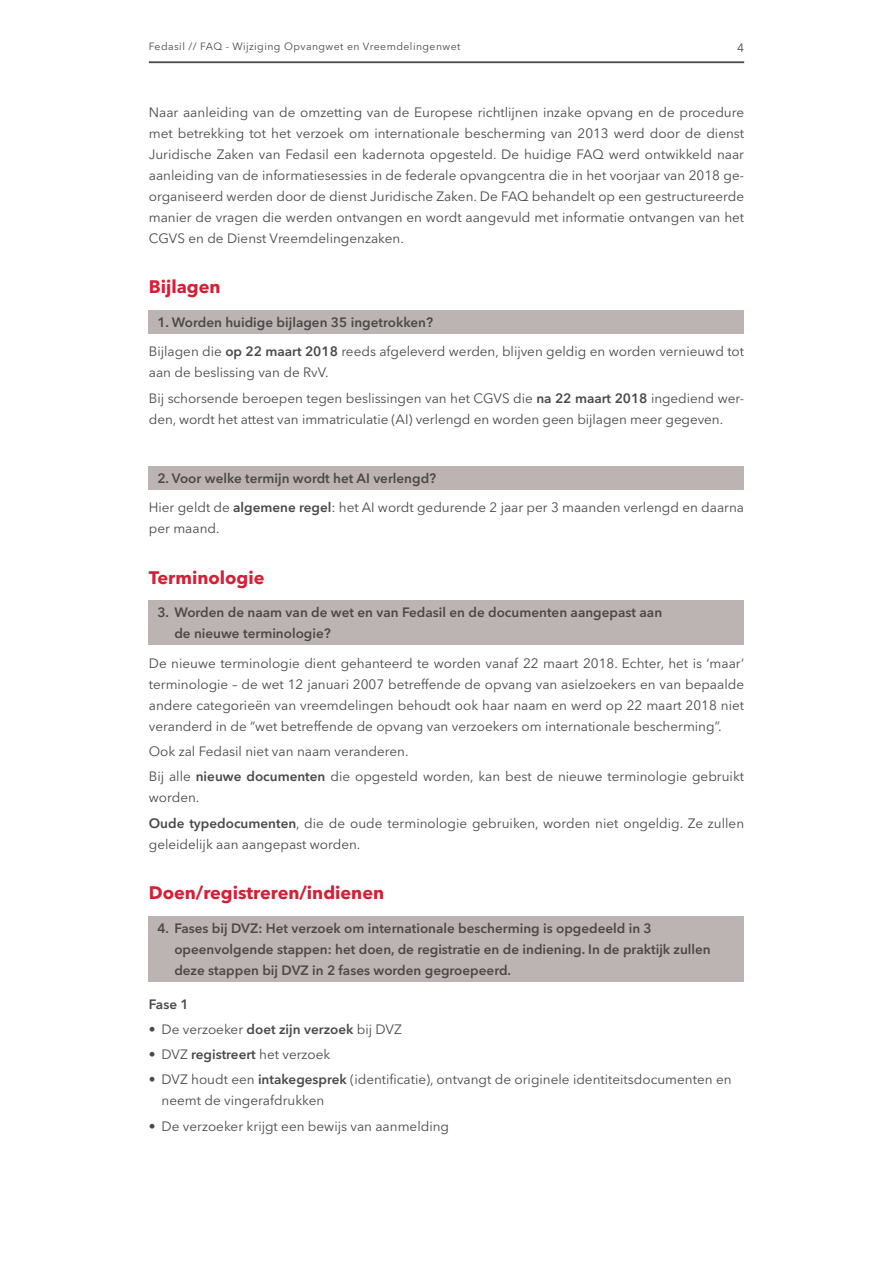
<style>
.page{position:relative;width:893px;height:1263px;background:#fff}
.page>*{position:absolute;margin:0;border:0;box-sizing:border-box;transform-origin:0 0}
.t1{font:700 18px "Avenir Next LT Pro";color:#d51f36}
.t2{font:13.5px/21px "Avenir Next LT Pro";color:#4c4848}
.t3{font:600 13.5px/21px "Avenir Next LT Pro";color:#4c4848}
.t4{font:12px "Avenir Next LT Pro";color:#4c4848}
.t5{font:10.5px "Avenir Next LT Pro";letter-spacing:.04em;color:#4c4848}
.s1{font-weight:600}
</style>
<div class="page">
<hr style="left:149px;top:61px;width:595px;height:2px;background:#4c4848">
<div style="left:149px;top:916px;width:595px;height:23px;background:#bcb4b3"></div>
<div style="left:149px;top:936px;width:595px;height:24px;background:#bcb4b3"></div>
<div style="left:149px;top:958px;width:595px;height:24px;background:#bcb4b3"></div>
<div style="left:149px;top:600px;width:595px;height:24px;background:#bcb4b3"></div>
<div style="left:149px;top:621px;width:595px;height:24px;background:#bcb4b3"></div>
<div style="left:149px;top:466px;width:595px;height:23px;background:#bcb4b3"></div>
<div style="left:149px;top:310px;width:595px;height:24px;background:#bcb4b3"></div>
<p class="t5" style="left:149px;top:41px;width:313px">Fedasil // FAQ - Wijziging Opvangwet en Vreemdelingenwet</p>
<p class="t4" style="left:737px;top:40px;width:8px">4</p>
<p class="t2" style="left:149px;top:101px;width:597px;text-align:justify">Naar aanleiding van de omzetting van de Europese richtlijnen inzake opvang en de procedure met betrekking tot het verzoek om internationale bescherming van 2013 werd door de dienst Juridische Zaken van Fedasil een kadernota opgesteld. De huidige FAQ werd ontwikkeld naar aanleiding van de informatiesessies in de federale opvangcentra die in het voorjaar van 2018 ge&shy;organiseerd werden door de dienst Juridische Zaken. De FAQ behandelt op een gestructureerde manier de vragen die werden ontvangen en wordt aangevuld met informatie ontvangen van het CGVS en de Dienst Vreemdelingenzaken.</p>
<p class="t1" style="left:149px;top:276px;width:73px">Bijlagen</p>
<p class="t3" style="left:157px;top:311px;width:277px">1. Worden huidige bijlagen 35 ingetrokken?</p>
<p class="t2" style="left:149px;top:341px;width:597px">Bijlagen die <span class="s1">op 22 maart 2018</span> reeds afgeleverd werden, blijven geldig en worden vernieuwd tot aan de beslissing van de RvV.</p>
<p class="t2" style="left:149px;top:387px;width:597px">Bij schorsende beroepen tegen beslissingen van het CGVS die <span class="s1">na 22 maart 2018</span> ingediend wer&shy;den, wordt het attest van immatriculatie (AI) verlengd en worden geen bijlagen meer gegeven.</p>
<p class="t3" style="left:157px;top:467px;width:280px">2. Voor welke termijn wordt het AI verlengd?</p>
<p class="t2" style="left:149px;top:497px;width:597px">Hier geldt de <span class="s1">algemene regel</span>: het AI wordt gedurende 2 jaar per 3 maanden verlengd en daarna per maand.</p>
<p class="t1" style="left:149px;top:566px;width:117px">Terminologie</p>
<p class="t3" style="left:174px;top:602px;width:489px;text-indent:-17px">3. Worden de naam van de wet en van Fedasil en de documenten aangepast aan de nieuwe terminologie?</p>
<p class="t2" style="left:149px;top:653px;width:597px;text-align:justify">De nieuwe terminologie dient gehanteerd te worden vanaf 22 maart 2018. Echter, het is ‘maar’ terminologie – de wet 12 januari 2007 betreffende de opvang van asielzoekers en van bepaalde andere categorieën van vreemdelingen behoudt ook haar naam en werd op 22 maart 2018 niet veranderd in de “wet betreffende de opvang van verzoekers om internationale bescherming”.</p>
<p class="t2" style="left:149px;top:741px;width:261px">Ook zal Fedasil niet van naam veranderen.</p>
<p class="t2" style="left:149px;top:766px;width:597px">Bij alle <span class="s1">nieuwe documenten</span> die opgesteld worden, kan best de nieuwe terminologie gebruikt worden.</p>
<p class="t2" style="left:149px;top:812px;width:597px"><span class="s1">Oude typedocumenten</span>, die de oude terminologie gebruiken, worden niet ongeldig. Ze zullen geleidelijk aan aangepast worden.</p>
<p class="t1" style="left:149px;top:882px;width:237px">Doen/registreren/indienen</p>
<p class="t3" style="left:174px;top:917px;width:538px;text-indent:-17px">4. Fases bij DVZ: Het verzoek om internationale bescherming is opgedeeld in 3 opeenvolgende stappen: het doen, de registratie en de indiening. In de praktijk zullen deze stappen bij DVZ in 2 fases worden gegroepeerd.</p>
<p class="t3" style="left:149px;top:993px;width:41px">Fase 1</p>
<p class="t2" style="left:149px;top:1019px;width:254px">• De verzoeker <span class="s1">doet zijn verzoek</span> bij DVZ</p>
<p class="t2" style="left:149px;top:1044px;width:183px">• DVZ <span class="s1">registreert</span> het verzoek</p>
<p class="t2" style="left:162px;top:1069px;width:571px;text-indent:-13px">• DVZ houdt een <span class="s1">intakegesprek</span> (identificatie), ontvangt de originele identiteitsdocumenten en neemt de vingerafdrukken</p>
<p class="t2" style="left:149px;top:1115px;width:302px">• De verzoeker krijgt een bewijs van aanmelding</p>
</div>
